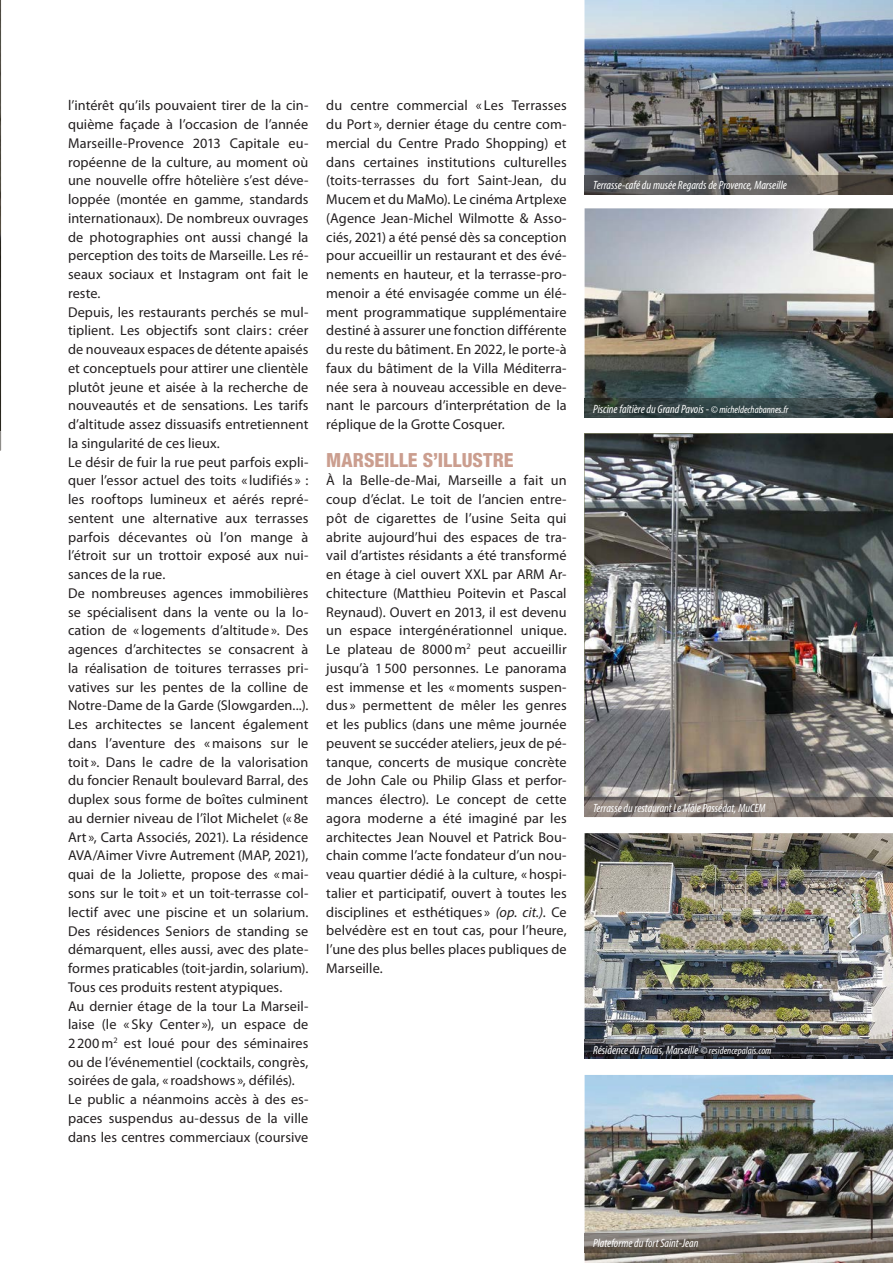
<style>
.page{position:relative;width:893px;height:1263px;background:#fff}
.page>*{position:absolute;margin:0;border:0;box-sizing:border-box;transform-origin:0 0}
.t1{font:800 condensed 19.5px "Helvetica Neue LT Std";letter-spacing:.005em;color:#cb9e8f}
.t2{font:14.25px/18.8px "Myriad Pro";letter-spacing:.005em;color:#231f20;text-align:justify}
.t3{font:italic condensed 12px "Myriad Pro";color:#fff}
.s1{font-style:italic}
.s2{font-size:10.5px}
</style>
<div class="page">
<img style="left:585px;top:434px;width:308px;height:364px">
<img style="left:585px;top:208px;width:308px;height:190px">
<img style="left:585px;top:1075px;width:308px;height:188px">
<img style="left:585px;top:833px;width:308px;height:207px">
<img style="left:0;top:0;width:1px;height:431px">
<svg style="left:0;top:431px;width:1px;height:19px"></svg>
<img style="left:585px;top:398px;width:308px;height:20px">
<img style="left:585px;top:798px;width:308px;height:19px">
<img style="left:585px;top:1040px;width:308px;height:19px">
<img style="left:585px;top:1233px;width:308px;height:19px">
<img style="left:584px;top:0;width:309px;height:194px">
<img style="left:585px;top:175px;width:308px;height:19px">
<p class="t2" style="left:68px;top:96px;width:242px;text-align:left">l’intérêt qu’ils pouvaient tirer de la cin&shy;quième façade à l’occasion de l’année Marseille-Provence 2013 Capitale eu&shy;ropéenne de la culture, au moment où une nouvelle offre hôtelière s’est déve&shy;loppée (montée en gamme, standards internationaux). De nombreux ouvrages de photographies ont aussi changé la perception des toits de Marseille. Les ré&shy;seaux sociaux et Instagram ont fait le reste.<br>Depuis, les restaurants perchés se mul&shy;tiplient. Les objectifs sont clairs : créer de nouveaux espaces de détente apaisés et conceptuels pour attirer une clientèle plutôt jeune et aisée à la recherche de nouveautés et de sensations. Les tarifs d’altitude assez dissuasifs entretiennent la singularité de ces lieux.<br>Le désir de fuir la rue peut parfois expli&shy;quer l’essor actuel des toits « ludifiés » : les rooftops lumineux et aérés repré&shy;sentent une alternative aux terrasses parfois décevantes où l’on mange à l’étroit sur un trottoir exposé aux nui&shy;sances de la rue.<br>De nombreuses agences immobilières se spécialisent dans la vente ou la lo&shy;cation de « logements d’altitude ». Des agences d’architectes se consacrent à la réalisation de toitures terrasses pri&shy;vatives sur les pentes de la colline de Notre-Dame de la Garde (Slowgarden...).<br>Les architectes se lancent également dans l’aventure des « maisons sur le toit ». Dans le cadre de la valorisation du foncier Renault boulevard Barral, des duplex sous forme de boîtes culminent au dernier niveau de l’îlot Michelet (« 8e Art », Carta Associés, 2021). La résidence AVA/Aimer Vivre Autrement (MAP, 2021), quai de la Joliette, propose des «mai&shy;sons sur le toit » et un toit-terrasse col&shy;lectif avec une piscine et un solarium.<br>Des résidences Seniors de standing se démarquent, elles aussi, avec des plate&shy;formes praticables (toit-jardin, solarium).<br>Tous ces produits restent atypiques.<br>Au dernier étage de la tour La Marseil&shy;laise (le « Sky Center »), un espace de 2 200 m<sup>2</sup> est loué pour des séminaires ou de l’événementiel (cocktails, congrès, soirées de gala, « roadshows », défilés).<br>Le public a néanmoins accès à des es&shy;paces suspendus au-dessus de la ville dans les centres commerciaux (coursive</p>
<p class="t2" style="left:326px;top:96px;width:242px">du centre commercial « Les Terrasses du Port », dernier étage du centre com&shy;mercial du Centre Prado Shopping) et dans certaines institutions culturelles (toits-terrasses du fort Saint-Jean, du Mucem et du MaMo). Le cinéma Artplexe (Agence Jean-Michel Wilmotte &amp; Asso&shy;ciés, 2021) a été pensé dès sa conception pour accueillir un restaurant et des évé&shy;nements en hauteur, et la terrasse-pro&shy;menoir a été envisagée comme un élé&shy;ment programmatique supplémentaire destiné à assurer une fonction différente du reste du bâtiment. En 2022, le porte-à faux du bâtiment de la Villa Méditerra&shy;née sera à nouveau accessible en deve&shy;nant le parcours d’interprétation de la réplique de la Grotte Cosquer.</p>
<h1 class="t1" style="left:326px;top:447px;width:189px">MARSEILLE S’ILLUSTRE</h1>
<p class="t2" style="left:326px;top:471px;width:242px">À la Belle-de-Mai, Marseille a fait un coup d’éclat. Le toit de l’ancien entre&shy;pôt de cigarettes de l’usine Seita qui abrite aujourd’hui des espaces de tra&shy;vail d’artistes résidants a été transformé en étage à ciel ouvert XXL par ARM Ar&shy;chitecture (Matthieu Poitevin et Pascal Reynaud). Ouvert en 2013, il est devenu un espace intergénérationnel unique.<br>Le plateau de 8000 m<sup>2</sup> peut accueillir jusqu’à 1 500 personnes. Le panorama est immense et les «moments suspen&shy;dus » permettent de mêler les genres et les publics (dans une même journée peuvent se succéder ateliers, jeux de pé&shy;tanque, concerts de musique concrète de John Cale ou Philip Glass et perfor&shy;mances électro). Le concept de cette agora moderne a été imaginé par les architectes Jean Nouvel et Patrick Bou&shy;chain comme l’acte fondateur d’un nou&shy;veau quartier dédié à la culture, «hospi&shy;talier et participatif, ouvert à toutes les disciplines et esthétiques » <span class="s1">(op. cit.)</span>. Ce belvédère est en tout cas, pour l’heure, l’une des plus belles places publiques de Marseille.</p>
<p class="t3" style="left:593px;top:178px;width:195px">Terrasse-café du musée Regards de Provence, Marseille</p>
<p class="t3" style="left:593px;top:401px;width:197px">Piscine faîtière du Grand Pavois - <span class="s2">© micheldechabannes.fr</span></p>
<p class="t3" style="left:593px;top:801px;width:174px">Terrasse du restaurant Le Môle Passédat, MuCEM</p>
<p class="t3" style="left:593px;top:1042px;width:180px">Résidence du Palais, Marseille <span class="s2">© residencepalais.com</span></p>
<p class="t3" style="left:593px;top:1236px;width:107px">Plateforme du fort Saint-Jean</p>
</div>
